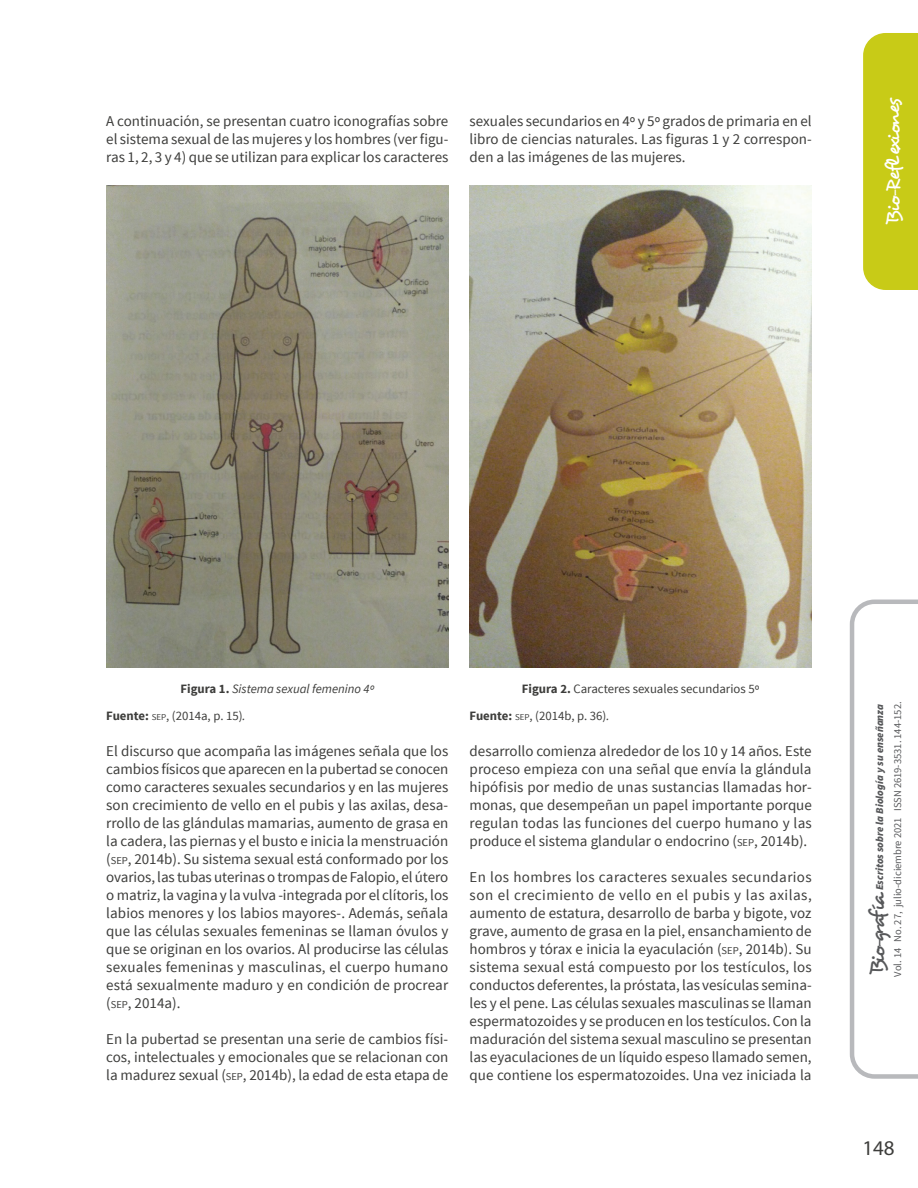
<style>
.page{position:relative;width:918px;height:1188px;background:#fff}
.page>*{position:absolute;margin:0;border:0;box-sizing:border-box;transform-origin:0 0}
.t1{font:21px "Myriad Pro";color:#3d3d3b}
.t2{font:19.5px "Desyrel";color:#fff}
.t3{font:15px/18px "Source Sans Pro";color:#3d3d3b;text-align:justify}
.t4{font:12.75px/27.8px "Source Sans Pro";color:#3d3d3b}
.t5{font:italic 12.75px/27.8px "Source Sans Pro";color:#3d3d3b}
.t6{font:10.5px/18px "Source Sans Pro";color:#57585a}
.s1{font-weight:700;font-style:normal}
.s2{font-style:normal;font-size:8.85px}
.s3{font-style:normal}
.s4{font-weight:700}
.s5{font-size:8.85px}
.s6{font-style:italic}
.s7{font-size:10.5px}
.s8{font-family:"Desyrel";font-size:21px}
.s9{font-family:"Minion Pro"}
.s10{font-weight:900;font-style:italic}
</style>
<div class="page">
<svg style="left:850px;top:600px;width:68px;height:479px"></svg>
<div style="left:863px;top:33px;width:55px;height:257px;background:#c8cb17"></div>
<img style="left:106px;top:185px;width:342px;height:483px">
<img style="left:470px;top:185px;width:342px;height:483px">
<p class="t3" style="left:106px;top:112px;width:344px">A continuación, se presentan cuatro iconografías sobre el sistema sexual de las mujeres y los hombres (ver figu&shy;ras 1, 2, 3 y 4) que se utilizan para explicar los caracteres</p>
<p class="t3" style="left:470px;top:112px;width:344px">sexuales secundarios en 4º y 5º grados de primaria en el libro de ciencias naturales. Las figuras 1 y 2 correspon&shy;den a las imágenes de las mujeres.</p>
<h2 class="t2" style="left:881px;top:224px;width:128px;rotate:-90deg">Bio-Reflexiones</h2>
<p class="t5" style="left:106px;top:675px;width:269px;text-indent:74px"><span class="s1">Figura 1.</span> Sistema sexual femenino 4º<br><span class="s1">Fuente:</span> <span class="s2">SEP</span><span class="s3">, (2014a, p. 15)</span>.</p>
<p class="t4" style="left:470px;top:675px;width:291px;text-indent:52px"><span class="s4">Figura 2.</span> Caracteres sexuales secundarios 5º<br><span class="s4">Fuente:</span> <span class="s5">SEP</span>, (2014b, p. 36)<span class="s6">.</span></p>
<p class="t3" style="left:470px;top:742px;width:344px">desarrollo comienza alrededor de los 10 y 14 años. Este proceso empieza con una señal que envía la glándula hipófisis por medio de unas sustancias llamadas hor&shy;monas, que desempeñan un papel importante porque regulan todas las funciones del cuerpo humano y las produce el sistema glandular o endocrino (<span class="s7">SEP</span>, 2014b).</p>
<p class="t3" style="left:470px;top:868px;width:344px">En los hombres los caracteres sexuales secundarios son el crecimiento de vello en el pubis y las axilas, aumento de estatura, desarrollo de barba y bigote, voz grave, aumento de grasa en la piel, ensanchamiento de hombros y tórax e inicia la eyaculación (<span class="s7">SEP</span>, 2014b). Su sistema sexual está compuesto por los testículos, los conductos deferentes, la próstata, las vesículas semina&shy;les y el pene. Las células sexuales masculinas se llaman espermatozoides y se producen en los testículos. Con la maduración del sistema sexual masculino se presentan las eyaculaciones de un líquido espeso llamado semen, que contiene los espermatozoides. Una vez iniciada la</p>
<p class="t3" style="left:106px;top:742px;width:344px">El discurso que acompaña las imágenes señala que los cambios físicos que aparecen en la pubertad se conocen como caracteres sexuales secundarios y en las mujeres son crecimiento de vello en el pubis y las axilas, desa&shy;rrollo de las glándulas mamarias, aumento de grasa en la cadera, las piernas y el busto e inicia la menstruación (<span class="s7">SEP</span>, 2014b). Su sistema sexual está conformado por los ovarios, las tubas uterinas o trompas de Falopio, el útero o matriz, la vagina y la vulva -integrada por el clítoris, los labios menores y los labios mayores-. Además, señala que las células sexuales femeninas se llaman óvulos y que se originan en los ovarios. Al producirse las células sexuales femeninas y masculinas, el cuerpo humano está sexualmente maduro y en condición de procrear (<span class="s7">SEP</span>, 2014a).</p>
<p class="t3" style="left:106px;top:1030px;width:344px">En la pubertad se presentan una serie de cambios físi&shy;cos, intelectuales y emocionales que se relacionan con la madurez sexual (<span class="s7">SEP</span>, 2014b), la edad de esta etapa de</p>
<p class="t6" style="left:871px;top:977px;width:277px;rotate:-90deg"><span class="s8">Bio-grafía</span><span class="s9">.</span> <span class="s10">Escritos sobre la Biología y su enseñanza<br></span>Vol. 14 No. 27, julio-diciembre 2021 ISSN 2619-3531. 144-152.</p>
<h1 class="t1" style="left:862px;top:1135px;width:34px">148</h1>
</div>
